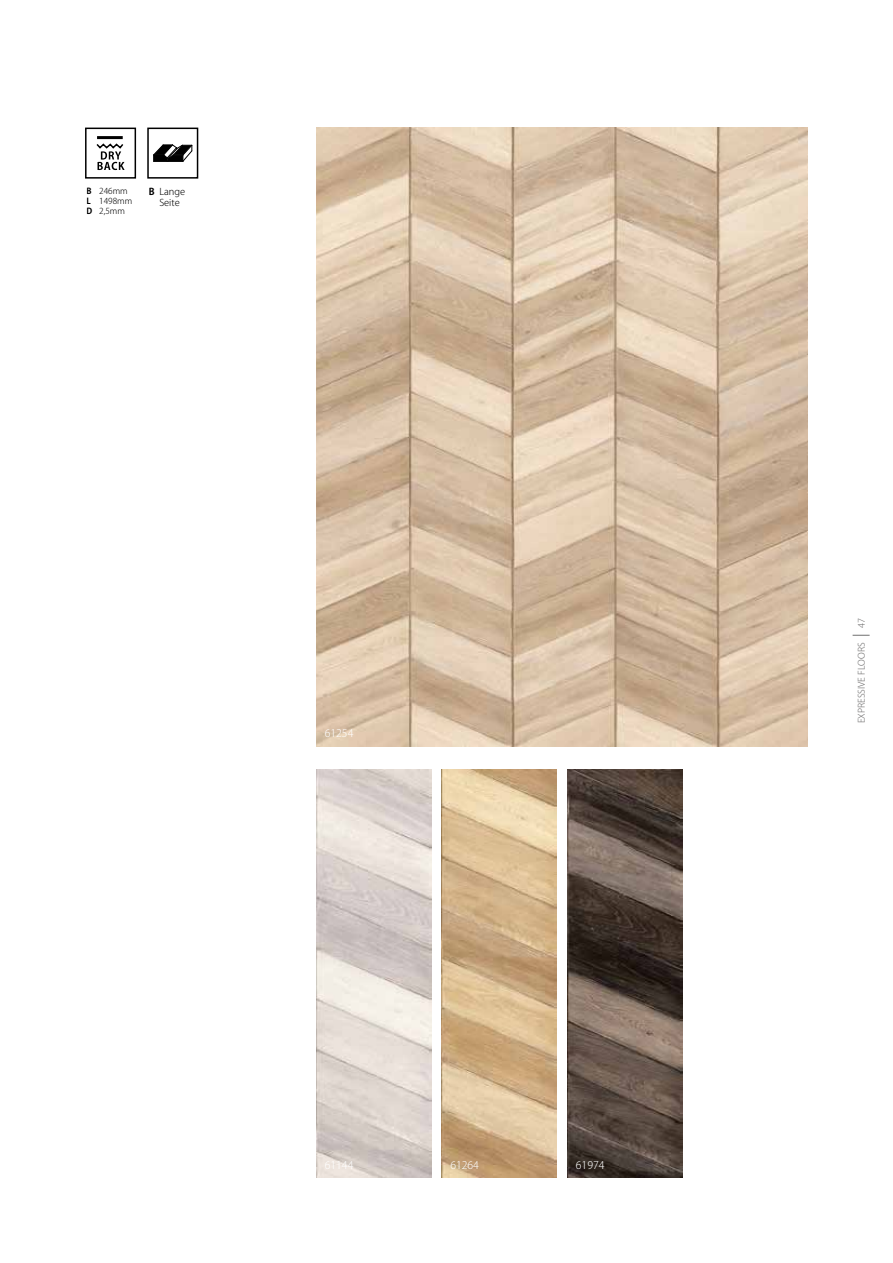
<style>
.page{position:relative;width:893px;height:1263px;background:#fff}
.page>*{position:absolute;margin:0;border:0;box-sizing:border-box;transform-origin:0 0}
.t1{font:300 10.5px "Koz Go Pro";color:#fff}
.t2{font:300 9.45px/11.2px "Koz Go Pro";color:#000;text-align:center}
.t3{font:300 9px "Koz Go Pro";color:#706f6f}
.t4{font:300 8.25px/9.9px "Koz Go Pro";color:#000}
.s1{font-weight:700}
</style>
<div class="page">
<img style="left:316px;top:128px;width:492px;height:619px">
<img style="left:316px;top:769px;width:115px;height:409px">
<img style="left:442px;top:769px;width:115px;height:409px">
<img style="left:567px;top:769px;width:115px;height:409px">
<svg style="left:853px;top:635px;width:17px;height:1px"></svg>
<div style="left:85px;top:128px;width:51px;height:51px;border:2px solid #000"></div>
<hr style="left:97px;top:136px;width:26px;height:3px;background:#000">
<svg style="left:96px;top:143px;width:29px;height:27px"></svg>
<svg style="left:153px;top:144px;width:40px;height:18px"></svg>
<div style="left:147px;top:128px;width:51px;height:51px;border:2px solid #000"></div>
<p class="t4" style="left:87px;top:186px;width:47px"><span class="s1">B</span> 246mm<br><span class="s1">L</span> 1498mm<br><span class="s1">D</span> 2,5mm</p>
<p class="t2" style="left:149px;top:186px;width:38px"><span class="s1">B</span> Lange<br>Seite</p>
<p class="t1" style="left:325px;top:727px;width:30px">61254</p>
<p class="t1" style="left:450px;top:1159px;width:30px">61264</p>
<p class="t1" style="left:576px;top:1159px;width:30px">61974</p>
<p class="t3" style="left:855px;top:628px;width:11px;rotate:-90deg">47</p>
<p class="t3" style="left:855px;top:723px;width:82px;rotate:-90deg">EXPRESSIVE FLOORS</p>
</div>
